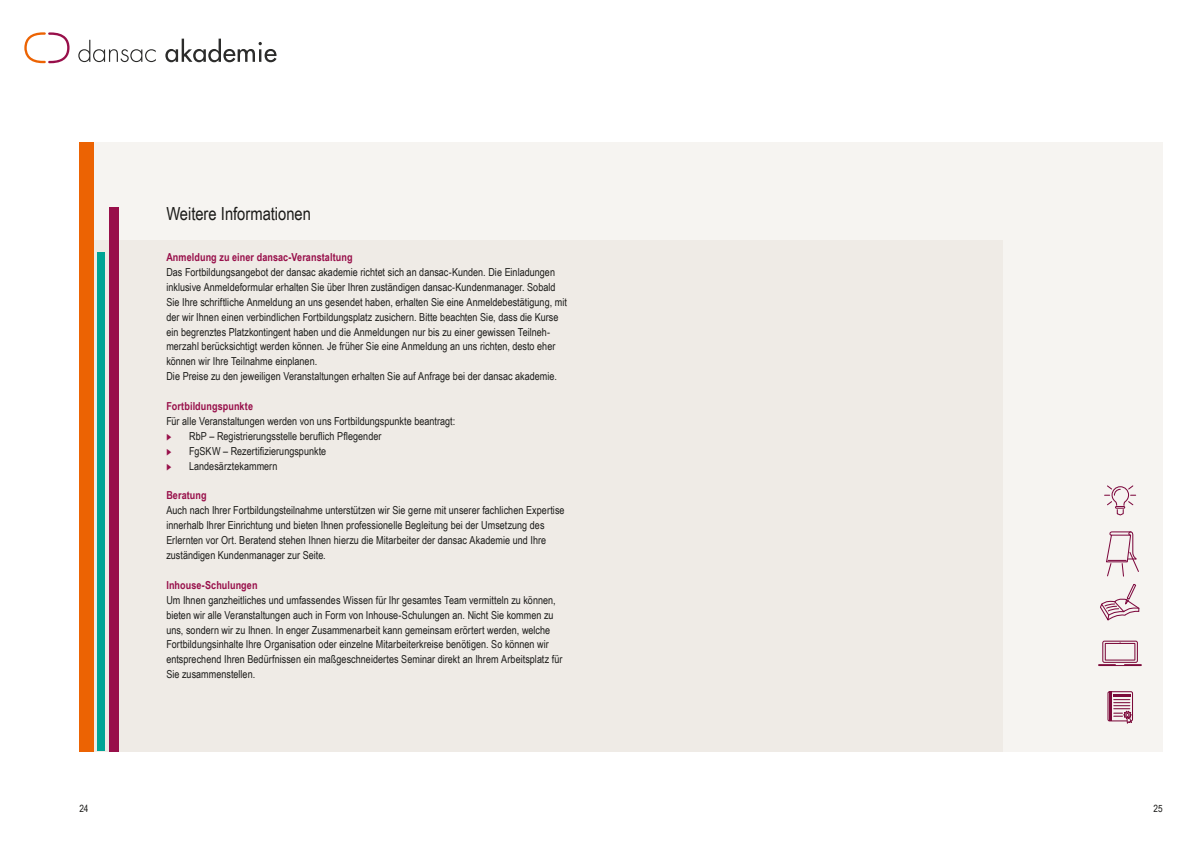
<style>
.page{position:relative;width:1191px;height:842px;background:#fff}
.page>*{position:absolute;margin:0;border:0;box-sizing:border-box;transform-origin:0 0}
.t1{font:18px "Arial Narrow";color:#1a1a18}
.t2{font:11px/14.9px "Arial Narrow";letter-spacing:.005em;color:#1a1a18}
.t3{font:700 11px "Arial Narrow";letter-spacing:.01em;color:#980f4a}
.t4{font:10px "Arial Narrow";color:#1a1a18}
.s1{color:#980f4a}
</style>
<div class="page">
<svg style="left:78px;top:40px;width:78px;height:22px"></svg>
<svg style="left:165px;top:39px;width:111px;height:23px"></svg>
<svg style="left:24px;top:32px;width:46px;height:31px"></svg>
<div style="left:79px;top:142px;width:1083px;height:609px;background:#f6f4f1"></div>
<div style="left:79px;top:240px;width:924px;height:511px;background:#efebe6"></div>
<div style="left:79px;top:142px;width:15px;height:609px;background:#ec6303"></div>
<div style="left:109px;top:207px;width:10px;height:544px;background:#980f4a"></div>
<div style="left:97px;top:252px;width:7px;height:499px;background:#00a495"></div>
<svg style="left:1100px;top:584px;width:40px;height:37px"></svg>
<div style="left:1107px;top:691px;width:26px;height:30px;border:1px solid #7c0b3b;border-radius:2px"></div>
<hr style="left:1109px;top:692px;width:3px;height:29px;background:#7c0b3b">
<svg style="left:1113px;top:695px;width:20px;height:29px"></svg>
<svg style="left:1098px;top:641px;width:43px;height:25px"></svg>
<svg style="left:1104px;top:485px;width:31px;height:31px"></svg>
<svg style="left:1106px;top:531px;width:33px;height:46px"></svg>
<h1 class="t1" style="left:166px;top:200px;width:146px">Weitere Informationen</h1>
<p class="t3" style="left:166px;top:249px;width:188px">Anmeldung zu einer dansac-Veranstaltung</p>
<p class="t2" style="left:166px;top:264px;width:402px">Das Fortbildungsangebot der dansac akademie richtet sich an dansac-Kunden. Die Einladungen inklusive Anmeldeformular erhalten Sie über Ihren zuständigen dansac-Kundenmanager. Sobald Sie Ihre schriftliche Anmeldung an uns gesendet haben, erhalten Sie eine Anmeldebestätigung, mit der wir Ihnen einen verbindlichen Fortbildungsplatz zusichern. Bitte beachten Sie, dass die Kurse ein begrenztes Platzkontingent haben und die Anmeldungen nur bis zu einer gewissen Teilneh&shy;merzahl berücksichtigt werden können. Je früher Sie eine Anmeldung an uns richten, desto eher können wir Ihre Teilnahme einplanen.<br>Die Preise zu den jeweiligen Veranstaltungen erhalten Sie auf Anfrage bei der dansac akademie.</p>
<p class="t3" style="left:166px;top:398px;width:88px">Fortbildungspunkte</p>
<p class="t2" style="left:166px;top:413px;width:290px">Für alle Veranstaltungen werden von uns Fortbildungspunkte beantragt:</p>
<p class="t2" style="left:166px;top:428px;width:217px"><span class="s1">◆</span> RbP – Registrierungsstelle beruflich Pflegender</p>
<p class="t2" style="left:166px;top:443px;width:161px"><span class="s1">◆</span> FgSKW – Rezertifizierungspunkte</p>
<p class="t2" style="left:166px;top:458px;width:113px"><span class="s1">◆</span> Landesärztekammern</p>
<p class="t3" style="left:166px;top:487px;width:42px">Beratung</p>
<p class="t2" style="left:166px;top:503px;width:400px">Auch nach Ihrer Fortbildungsteilnahme unterstützen wir Sie gerne mit unserer fachlichen Expertise innerhalb Ihrer Einrichtung und bieten Ihnen professionelle Begleitung bei der Umsetzung des Erlernten vor Ort. Beratend stehen Ihnen hierzu die Mitarbeiter der dansac Akademie und Ihre zuständigen Kundenmanager zur Seite.</p>
<p class="t3" style="left:166px;top:577px;width:93px">Inhouse-Schulungen</p>
<p class="t2" style="left:166px;top:592px;width:398px">Um Ihnen ganzheitliches und umfassendes Wissen für Ihr gesamtes Team vermitteln zu können, bieten wir alle Veranstaltungen auch in Form von Inhouse-Schulungen an. Nicht Sie kommen zu uns, sondern wir zu Ihnen. In enger Zusammenarbeit kann gemeinsam erörtert werden, welche Fortbildungsinhalte Ihre Organisation oder einzelne Mitarbeiterkreise benötigen. So können wir entsprechend Ihren Bedürfnissen ein maßgeschneidertes Seminar direkt an Ihrem Arbeitsplatz für Sie zusammenstellen.</p>
<p class="t4" style="left:79px;top:801px;width:11px">24</p>
<p class="t4" style="left:1153px;top:801px;width:11px">25</p>
</div>
